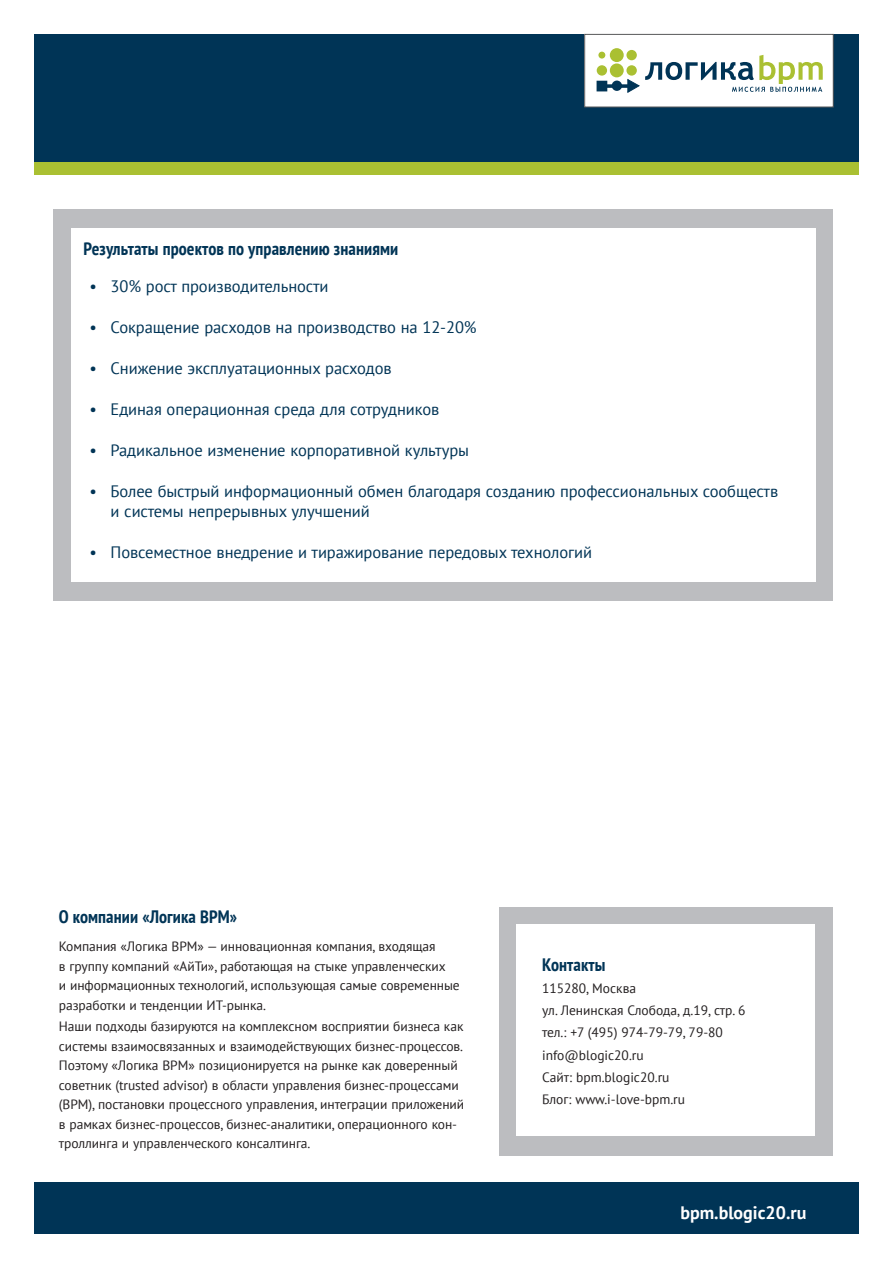
<style>
.page{position:relative;width:893px;height:1263px;background:#fff}
.page>*{position:absolute;margin:0;border:0;box-sizing:border-box;transform-origin:0 0}
.t1{font:700 condensed 18px "PT Sans";letter-spacing:.005em;color:#003456}
.t2{font:700 18px "PT Sans";color:#fff}
.t3{font:16.5px/19.8px "PT Sans";letter-spacing:-.005em;color:#003456}
.t4{font:13.5px/19.5px "PT Sans";letter-spacing:-.005em;color:#231f20}
</style>
<div class="page">
<div style="left:53px;top:209px;width:779px;height:392px;background:#bcbdc0"></div>
<div style="left:71px;top:228px;width:744px;height:354px;background:#fff"></div>
<div style="left:34px;top:1182px;width:825px;height:51px;background:#003456"></div>
<div style="left:499px;top:908px;width:333px;height:248px;background:#bcbdc0"></div>
<div style="left:517px;top:925px;width:298px;height:211px;background:#fff"></div>
<div style="left:34px;top:34px;width:825px;height:128px;background:#003456"></div>
<div style="left:34px;top:162px;width:825px;height:13px;background:#aac032"></div>
<div style="left:585px;top:34px;width:248px;height:73px;background:#fff"></div>
<div style="left:597px;top:65px;width:10px;height:11px;background:#aac032;border-radius:50%"></div>
<div style="left:610px;top:63px;width:14px;height:14px;background:#aac032;border-radius:50%"></div>
<div style="left:598px;top:52px;width:7px;height:7px;background:#aac032;border-radius:50%"></div>
<div style="left:610px;top:48px;width:14px;height:14px;background:#aac032;border-radius:50%"></div>
<div style="left:626px;top:50px;width:11px;height:10px;background:#aac032;border-radius:50%"></div>
<svg style="left:627px;top:55px;width:196px;height:38px"></svg>
<div style="left:612px;top:81px;width:10px;height:10px;background:#003456;border-radius:50%"></div>
<div style="left:597px;top:81px;width:10px;height:10px;background:#003456"></div>
<svg style="left:607px;top:84px;width:23px;height:4px"></svg>
<div style="left:584px;top:34px;width:249px;height:73px;border:1px solid #57585a"></div>
<h1 class="t1" style="left:84px;top:237px;width:316px">Результаты проектов по управлению знаниями</h1>
<p class="t3" style="left:89px;top:276px;width:241px">• 30% рост производительности</p>
<p class="t3" style="left:89px;top:317px;width:389px">• Сокращение расходов на производство на 12-20%</p>
<p class="t3" style="left:89px;top:358px;width:304px">• Снижение эксплуатационных расходов</p>
<p class="t3" style="left:89px;top:399px;width:352px">• Единая операционная среда для сотрудников</p>
<p class="t3" style="left:89px;top:440px;width:381px">• Радикальное изменение корпоративной культуры</p>
<p class="t3" style="left:111px;top:481px;width:669px;text-indent:-21px">• Более быстрый информационный обмен благодаря созданию профессиональных сообществ и системы непрерывных улучшений</p>
<p class="t3" style="left:89px;top:542px;width:504px">• Повсеместное внедрение и тиражирование передовых технологий</p>
<h1 class="t1" style="left:59px;top:905px;width:180px">О компании «Логика BPM»</h1>
<p class="t4" style="left:59px;top:936px;width:402px">Компания «Логика BPM» — инновационная компания, входящая<br>в группу компаний «АйТи», работающая на стыке управленческих<br>и информационных технологий, использующая самые современные разработки и тенденции ИТ-рынка.</p>
<p class="t4" style="left:59px;top:1016px;width:407px">Наши подходы базируются на комплексном восприятии бизнеса как системы взаимосвязанных и взаимодействующих бизнес-процессов.<br>Поэтому «Логика BPM» позиционируется на рынке как доверенный советник (trusted advisor) в области управления бизнес-процессами (BPM), постановки процессного управления, интеграции приложений в рамках бизнес-процессов, бизнес-аналитики, операционного кон&shy;троллинга и управленческого консалтинга.</p>
<h1 class="t1" style="left:542px;top:952px;width:65px">Контакты</h1>
<p class="t4" style="left:542px;top:977px;width:205px;line-height:22.2px">115280, Москва<br>ул. Ленинская Слобода, д.19, стр. 6 тел.: +7 (495) 974-79-79, 79-80 info@blogic20.ru<br>Сайт: bpm.blogic20.ru<br>Блог: www.i-love-bpm.ru</p>
<h1 class="t2" style="left:680px;top:1201px;width:128px">bpm.blogic20.ru</h1>
</div>
